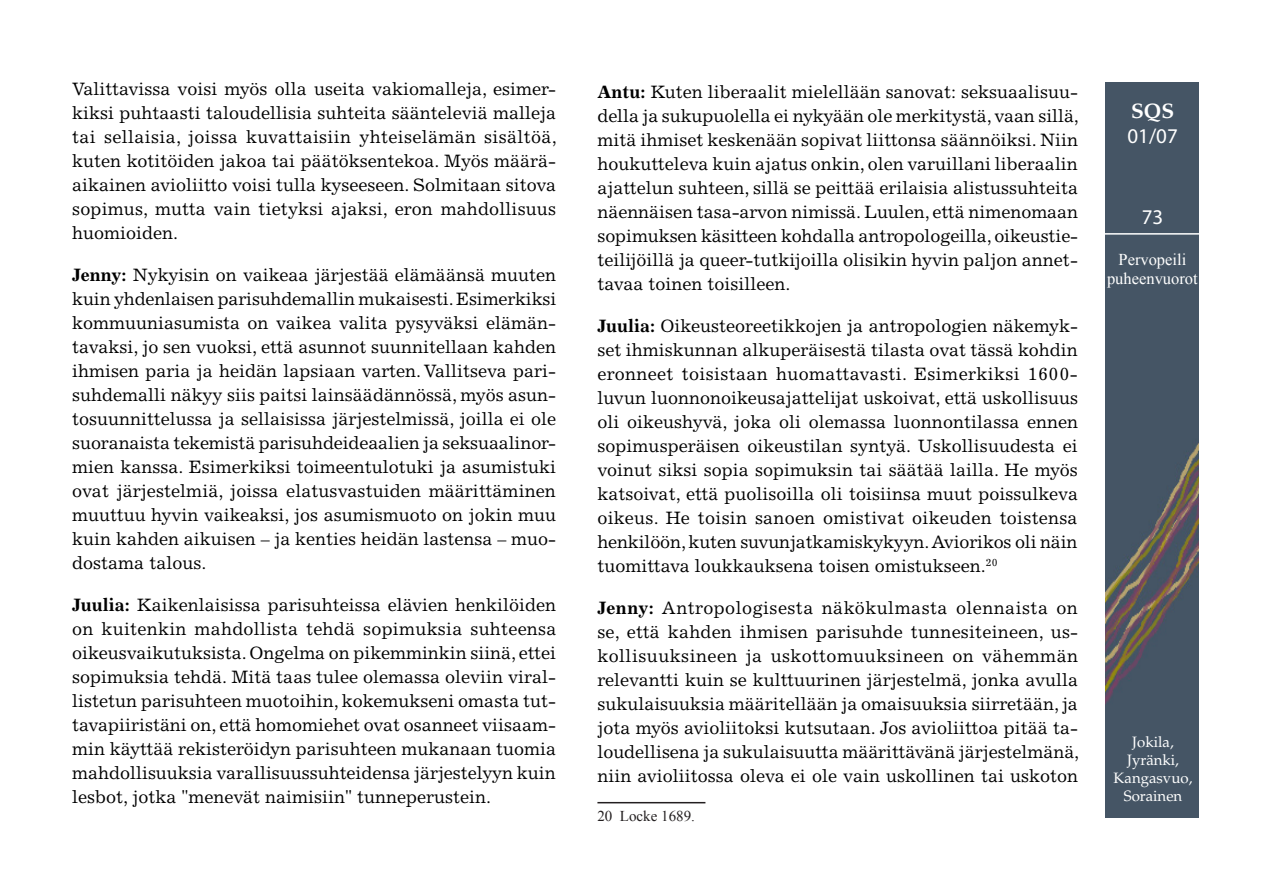
<style>
.page{position:relative;width:1263px;height:893px;background:#fff}
.page>*{position:absolute;margin:0;border:0;box-sizing:border-box;transform-origin:0 0}
.t1{font:21px "Myriad Pro";color:#fff}
.t2{font:700 21px "Palatino LT Std";color:#fff}
.tekstivartalo{font:18px/24px "Excelsior LT Std";color:#000;text-align:justify}
.t3{font:16.5px/19.8px "Times New Roman";color:#fff;text-align:center}
.t4{font:15px/18px "Palatino LT Std";color:#fff;text-align:center}
.Endnote_Text{font:15px "Times New Roman";color:#231f20}
.s1{font-weight:700}
</style>
<div class="page">
<img style="left:1106px;top:82px;width:92px;height:736px">
<hr style="left:1100px;top:233px;width:103px;height:2px;background:#fff">
<hr style="left:597px;top:802px;width:108px;height:1px;background:#231f20">
<p class="tekstivartalo" style="left:72px;top:77px;width:486px">Valittavissa voisi myös olla useita vakiomalleja, esimer&shy;kiksi puhtaasti taloudellisia suhteita säänteleviä malleja tai sellaisia, joissa kuvattaisiin yhteiselämän sisältöä, kuten kotitöiden jakoa tai päätöksentekoa. Myös määrä&shy;aikainen avioliitto voisi tulla kyseeseen. Solmitaan sitova sopimus, mutta vain tietyksi ajaksi, eron mahdollisuus huomioiden.</p>
<p class="tekstivartalo" style="left:72px;top:263px;width:486px"><span class="s1">Jenny:</span> Nykyisin on vaikeaa järjestää elämäänsä muuten kuin yhdenlaisen parisuhdemallin mukaisesti. Esimerkiksi kommuuniasumista on vaikea valita pysyväksi elämän&shy;tavaksi, jo sen vuoksi, että asunnot suunnitellaan kahden ihmisen paria ja heidän lapsiaan varten. Vallitseva pari&shy;suhdemalli näkyy siis paitsi lainsäädännössä, myös asun&shy;tosuunnittelussa ja sellaisissa järjestelmissä, joilla ei ole suoranaista tekemistä parisuhdeideaalien ja seksuaalinor&shy;mien kanssa. Esimerkiksi toimeentulotuki ja asumistuki ovat järjestelmiä, joissa elatusvastuiden määrittäminen muuttuu hyvin vaikeaksi, jos asumismuoto on jokin muu kuin kahden aikuisen – ja kenties heidän lastensa – muo&shy;dostama talous.</p>
<p class="tekstivartalo" style="left:72px;top:593px;width:486px"><span class="s1">Juulia:</span> Kaikenlaisissa parisuhteissa elävien henkilöiden on kuitenkin mahdollista tehdä sopimuksia suhteensa oikeusvaikutuksista. Ongelma on pikemminkin siinä, ettei sopimuksia tehdä. Mitä taas tulee olemassa oleviin viral&shy;listetun parisuhteen muotoihin, kokemukseni omasta tut&shy;tavapiiristäni on, että homomiehet ovat osanneet viisaam&shy;min käyttää rekisteröidyn parisuhteen mukanaan tuomia mahdollisuuksia varallisuussuhteidensa järjestelyyn kuin lesbot, jotka "menevät naimisiin" tunneperustein.</p>
<p class="tekstivartalo" style="left:597px;top:80px;width:483px"><span class="s1">Antu:</span> Kuten liberaalit mielellään sanovat: seksuaalisuu&shy;della ja sukupuolella ei nykyään ole merkitystä, vaan sillä, mitä ihmiset keskenään sopivat liittonsa säännöiksi. Niin houkutteleva kuin ajatus onkin, olen varuillani liberaalin ajattelun suhteen, sillä se peittää erilaisia alistussuhteita näennäisen tasa-arvon nimissä. Luulen, että nimenomaan sopimuksen käsitteen kohdalla antropologeilla, oikeustie&shy;teilijöillä ja queer-tutkijoilla olisikin hyvin paljon annet&shy;tavaa toinen toisilleen.</p>
<p class="tekstivartalo" style="left:597px;top:314px;width:482px"><span class="s1">Juulia:</span> Oikeusteoreetikkojen ja antropologien näkemyk&shy;set ihmiskunnan alkuperäisestä tilasta ovat tässä kohdin eronneet toisistaan huomattavasti. Esimerkiksi 1600- luvun luonnonoikeusajattelijat uskoivat, että uskollisuus oli oikeushyvä, joka oli olemassa luonnontilassa ennen sopimusperäisen oikeustilan syntyä. Uskollisuudesta ei voinut siksi sopia sopimuksin tai säätää lailla. He myös katsoivat, että puolisoilla oli toisiinsa muut poissulkeva oikeus. He toisin sanoen omistivat oikeuden toistensa henkilöön, kuten suvunjatkamiskykyyn. Aviorikos oli näin tuomittava loukkauksena toisen omistukseen.<sup>20</sup></p>
<p class="tekstivartalo" style="left:597px;top:596px;width:483px"><span class="s1">Jenny:</span> Antropologisesta näkökulmasta olennaista on se, että kahden ihmisen parisuhde tunnesiteineen, us&shy;kollisuuksineen ja uskottomuuksineen on vähemmän relevantti kuin se kulttuurinen järjestelmä, jonka avulla sukulaisuuksia määritellään ja omaisuuksia siirretään, ja jota myös avioliitoksi kutsutaan. Jos avioliittoa pitää ta&shy;loudellisena ja sukulaisuutta määrittävänä järjestelmänä, niin avioliitossa oleva ei ole vain uskollinen tai uskoton</p>
<p class="Endnote_Text" style="left:597px;top:806px;width:99px">20 Locke 1689.</p>
<p class="t2" style="left:1131px;top:99px;width:45px">SQS</p>
<p class="t1" style="left:1127px;top:123px;width:52px">01/07</p>
<p class="t1" style="left:1142px;top:204px;width:23px">73</p>
<p class="t3" style="left:1107px;top:249px;width:92px">Pervopeili puheenvuorot</p>
<p class="t4" style="left:1114px;top:733px;width:80px">Jokila,<br>Jyränki,<br>Kangasvuo,<br>Sorainen</p>
</div>
